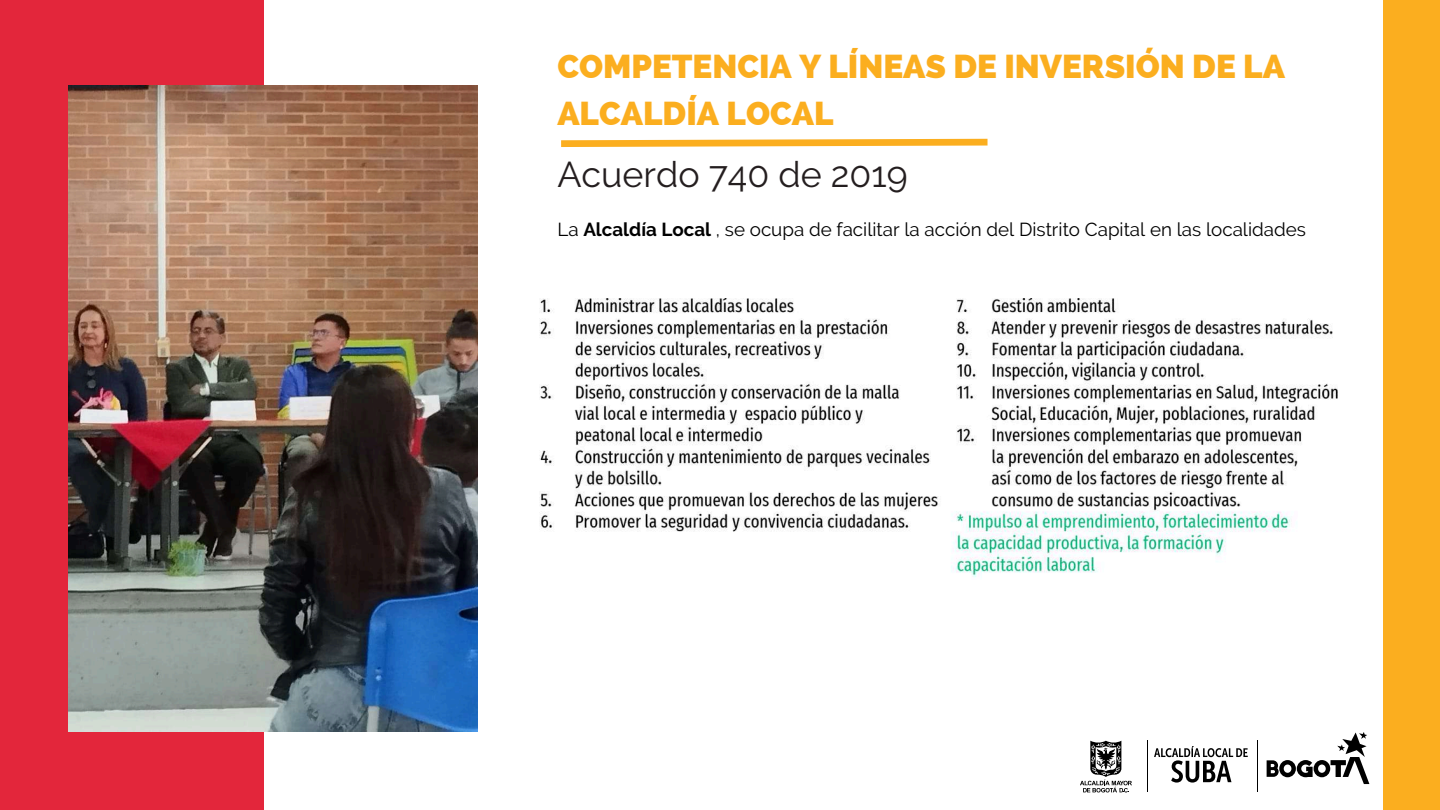
<style>
.page{position:relative;width:1440px;height:810px;background:#fff}
.page>*{position:absolute;margin:0;border:0;box-sizing:border-box;transform-origin:0 0}
.t1{font:35.8px "Raleway";color:#241e1f}
.t2{font:800 33.2px/46.3px "Raleway";color:#fbae1f}
.t3{font:18.8px "Raleway";color:#000}
.s1{font-weight:700}
</style>
<div class="page">
<div style="left:1384px;top:0;width:56px;height:810px;background:#fbae1f"></div>
<div style="left:0;top:0;width:263px;height:810px;background:#e3263b"></div>
<svg style="left:561px;top:138px;width:427px;height:9px"></svg>
<svg style="left:1154px;top:746px;width:94px;height:37px"></svg>
<svg style="left:1267px;top:732px;width:102px;height:52px"></svg>
<hr style="left:1147px;top:741px;width:1px;height:51px;background:#000">
<hr style="left:1257px;top:741px;width:1px;height:51px;background:#000">
<svg style="left:1080px;top:741px;width:52px;height:52px"></svg>
<img style="left:68px;top:86px;width:410px;height:645px">
<img style="left:539px;top:299px;width:799px;height:279px">
<h2 class="t2" style="left:557px;top:43px;width:729px">COMPETENCIA Y LÍNEAS DE INVERSIÓN DE LA<br>ALCALDÍA LOCAL</h2>
<h1 class="t1" style="left:557px;top:153px;width:352px">Acuerdo 740 de 2019</h1>
<p class="t3" style="left:557px;top:218px;width:750px">La <span class="s1">Alcaldía Local</span> , se ocupa de facilitar la acción del Distrito Capital en las localidades</p>
</div>
